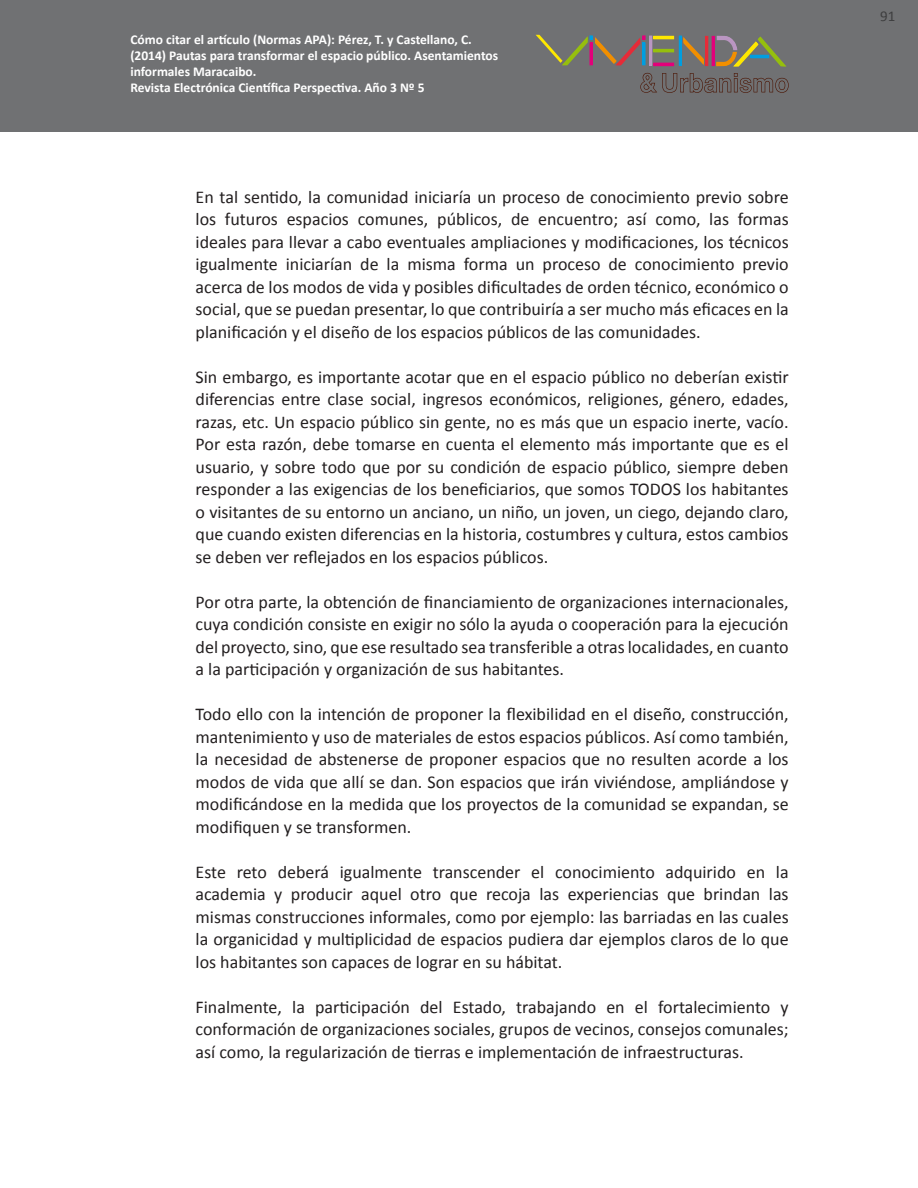
<style>
.page{position:relative;width:918px;height:1188px;background:#fff}
.page>*{position:absolute;margin:0;border:0;box-sizing:border-box;transform-origin:0 0}
.Paragraph_Style_2{font:18px/22.5px "Calibri";color:#231f20;text-align:justify}
.t1{font:15px "Calibri";color:#3e3e3f}
.t2{font:700 13.5px/16.2px "Calibri";color:#fff}
</style>
<div class="page">
<div style="left:0;top:0;width:918px;height:132px;background:#707173"></div>
<svg style="left:640px;top:73px;width:149px;height:20px"></svg>
<svg style="left:683px;top:37px;width:21px;height:28px"></svg>
<div style="left:653px;top:36px;width:21px;height:3px;border:2px solid #ffe800"></div>
<div style="left:653px;top:49px;width:21px;height:3px;border:2px solid #96bf0d"></div>
<div style="left:653px;top:63px;width:21px;height:3px;border:2px solid #e3007a"></div>
<div style="left:649px;top:36px;width:3px;height:30px;border:2px solid #ba96c2"></div>
<div style="left:679px;top:36px;width:3px;height:30px;border:2px solid #009ee0"></div>
<div style="left:705px;top:36px;width:3px;height:30px;border:2px solid #e62b38"></div>
<div style="left:712px;top:36px;width:3px;height:30px;border:2px solid #e3007a"></div>
<svg style="left:536px;top:34px;width:110px;height:32px"></svg>
<svg style="left:716px;top:35px;width:71px;height:32px"></svg>
<p class="t2" style="left:130px;top:31px;width:369px">Cómo citar el artículo (Normas APA): Pérez, T. y Castellano, C. (2014) Pautas para transformar el espacio público. Asentamientos informales Maracaibo.<br>Revista Electrónica Científica Perspectiva. Año 3 Nº 5</p>
<p class="Paragraph_Style_2" style="left:196px;top:186px;width:595px">En tal sentido, la comunidad iniciaría un proceso de conocimiento previo sobre los futuros espacios comunes, públicos, de encuentro; así como, las formas ideales para llevar a cabo eventuales ampliaciones y modificaciones, los técnicos igualmente iniciarían de la misma forma un proceso de conocimiento previo acerca de los modos de vida y posibles dificultades de orden técnico, económico o social, que se puedan presentar, lo que contribuiría a ser mucho más eficaces en la planificación y el diseño de los espacios públicos de las comunidades.</p>
<p class="Paragraph_Style_2" style="left:196px;top:366px;width:595px">Sin embargo, es importante acotar que en el espacio público no deberían existir diferencias entre clase social, ingresos económicos, religiones, género, edades, razas, etc. Un espacio público sin gente, no es más que un espacio inerte, vacío.<br>Por esta razón, debe tomarse en cuenta el elemento más importante que es el usuario, y sobre todo que por su condición de espacio público, siempre deben responder a las exigencias de los beneficiarios, que somos TODOS los habitantes o visitantes de su entorno un anciano, un niño, un joven, un ciego, dejando claro, que cuando existen diferencias en la historia, costumbres y cultura, estos cambios se deben ver reflejados en los espacios públicos.</p>
<p class="Paragraph_Style_2" style="left:196px;top:591px;width:595px">Por otra parte, la obtención de financiamiento de organizaciones internacionales, cuya condición consiste en exigir no sólo la ayuda o cooperación para la ejecución del proyecto, sino, que ese resultado sea transferible a otras localidades, en cuanto a la participación y organización de sus habitantes.</p>
<p class="Paragraph_Style_2" style="left:196px;top:703px;width:595px">Todo ello con la intención de proponer la flexibilidad en el diseño, construcción, mantenimiento y uso de materiales de estos espacios públicos. Así como también, la necesidad de abstenerse de proponer espacios que no resulten acorde a los modos de vida que allí se dan. Son espacios que irán viviéndose, ampliándose y modificándose en la medida que los proyectos de la comunidad se expandan, se modifiquen y se transformen.</p>
<p class="Paragraph_Style_2" style="left:196px;top:861px;width:595px">Este reto deberá igualmente transcender el conocimiento adquirido en la academia y producir aquel otro que recoja las experiencias que brindan las mismas construcciones informales, como por ejemplo: las barriadas en las cuales la organicidad y multiplicidad de espacios pudiera dar ejemplos claros de lo que los habitantes son capaces de lograr en su hábitat.</p>
<p class="Paragraph_Style_2" style="left:196px;top:996px;width:595px">Finalmente, la participación del Estado, trabajando en el fortalecimiento y conformación de organizaciones sociales, grupos de vecinos, consejos comunales; así como, la regularización de tierras e implementación de infraestructuras.</p>
<p class="t1" style="left:880px;top:6px;width:17px">91</p>
</div>
